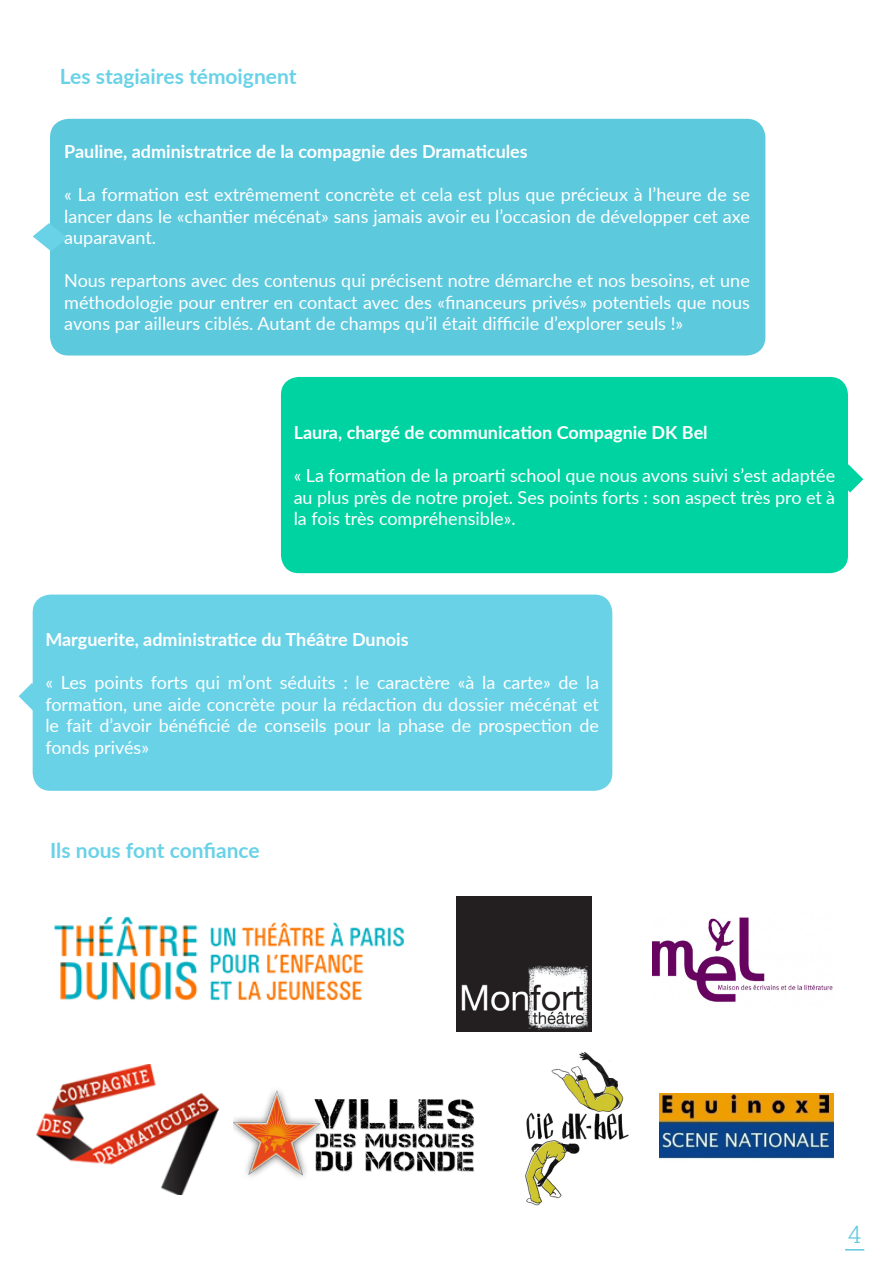
<style>
.page{position:relative;width:893px;height:1263px;background:#fff}
.page>*{position:absolute;margin:0;border:0;box-sizing:border-box;transform-origin:0 0}
.t1{font:300 24px "Roboto Slab";color:#5dc9dd}
.t2{font:700 21px "Lato";color:#69d2e7}
.t3{font:18px/21.6px "Lato";color:#fff;text-align:justify}
.t4{font:700 18px "Lato";color:#fff}
</style>
<div class="page">
<svg style="left:845px;top:1249px;width:19px;height:1px"></svg>
<img style="left:525px;top:1051px;width:104px;height:155px">
<div style="left:51px;top:120px;width:714px;height:235px;background:#5dc9dd;border-radius:18px"></div>
<div style="left:50px;top:119px;width:715px;height:237px;border:2px solid #5dc9dd;border-radius:18px"></div>
<img style="left:54px;top:916px;width:350px;height:85px">
<img style="left:457px;top:896px;width:135px;height:135px">
<img style="left:36px;top:1065px;width:182px;height:130px">
<img style="left:234px;top:1090px;width:240px;height:87px">
<div style="left:281px;top:377px;width:567px;height:196px;background:#00d3a2;border-radius:18px"></div>
<svg style="left:33px;top:223px;width:33px;height:28px"></svg>
<svg style="left:848px;top:464px;width:15px;height:28px"></svg>
<div style="left:33px;top:594px;width:579px;height:197px;background:#69d2e7;border-radius:18px"></div>
<svg style="left:19px;top:683px;width:14px;height:28px"></svg>
<img style="left:660px;top:1093px;width:174px;height:66px">
<img style="left:652px;top:917px;width:181px;height:85px">
<p class="t2" style="left:60px;top:61px;width:238px">Les stagiaires témoignent</p>
<p class="t4" style="left:64px;top:139px;width:465px">Pauline, administratrice de la compagnie des Dramaticules</p>
<p class="t3" style="left:64px;top:183px;width:687px">« La formation est extrêmement concrète et cela est plus que précieux à l’heure de se lancer dans le «chantier mécénat» sans jamais avoir eu l’occasion de développer cet axe auparavant.</p>
<p class="t3" style="left:64px;top:269px;width:687px">Nous repartons avec des contenus qui précisent notre démarche et nos besoins, et une méthodologie pour entrer en contact avec des «financeurs privés» potentiels que nous avons par ailleurs ciblés. Autant de champs qu’il était difficile d’explorer seuls !»</p>
<p class="t4" style="left:294px;top:419px;width:415px">Laura, chargé de communication Compagnie DK Bel</p>
<p class="t3" style="left:294px;top:464px;width:543px">« La formation de la proarti school que nous avons suivi s’est adaptée au plus près de notre projet. Ses points forts : son aspect très pro et à la fois très compréhensible».</p>
<p class="t4" style="left:45px;top:626px;width:365px">Marguerite, administratice du Théâtre Dunois</p>
<p class="t3" style="left:45px;top:671px;width:555px">« Les points forts qui m’ont séduits : le caractère «à la carte» de la formation, une aide concrète pour la rédaction du dossier mécénat et le fait d’avoir bénéficié de conseils pour la phase de prospection de fonds privés»</p>
<p class="t2" style="left:50px;top:835px;width:211px">Ils nous font confiance</p>
<h1 class="t1" style="left:848px;top:1217px;width:15px">4</h1>
</div>
